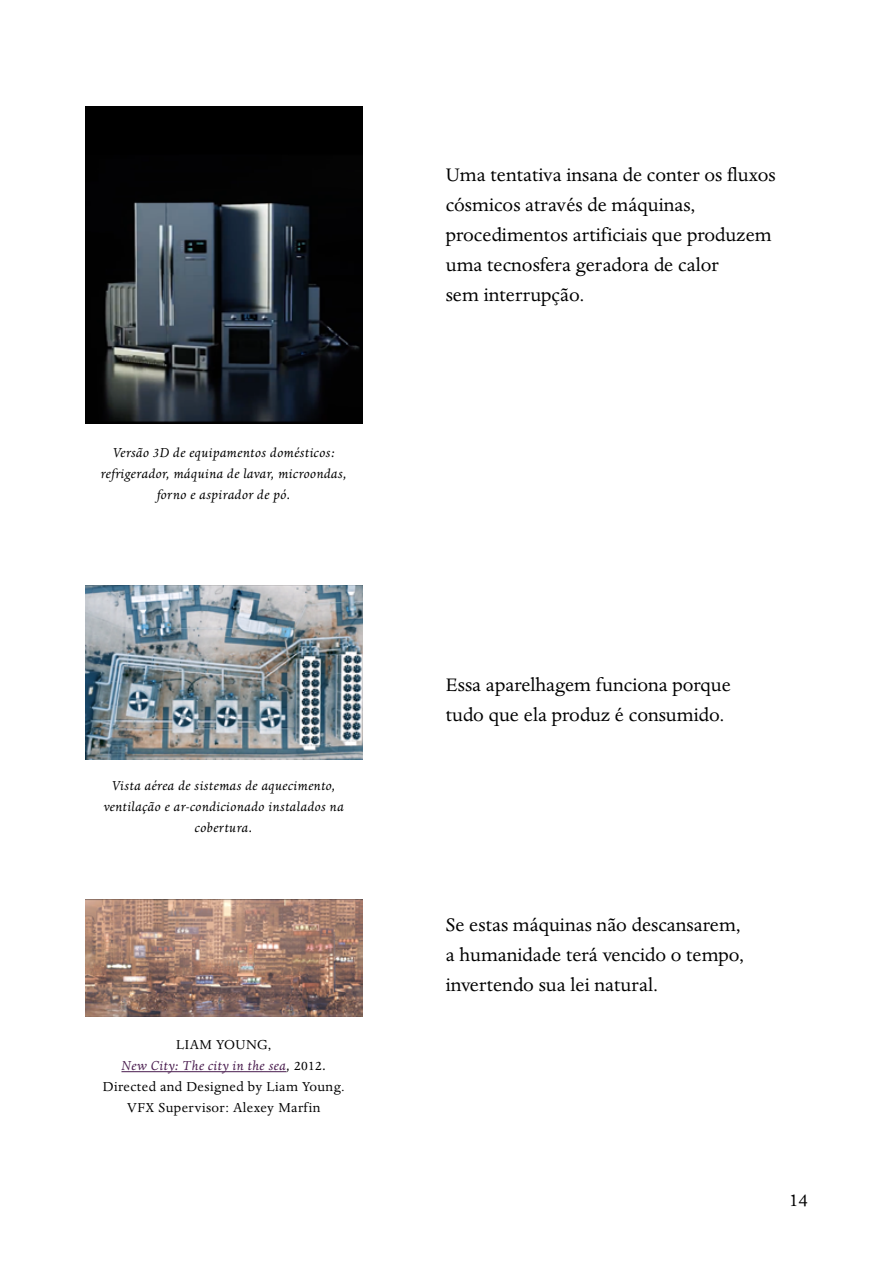
<style>
.page{position:relative;width:893px;height:1263px;background:#fff}
.page>*{position:absolute;margin:0;border:0;box-sizing:border-box;transform-origin:0 0}
.t1{font:21px/30px "Dante";color:#000}
.t2{font:italic 15px/21px "Dante";letter-spacing:.025em;color:#000;text-align:center}
.t3{font:15px/21px "Dante";letter-spacing:.025em;color:#000;text-align:center}
.s1{font-style:italic;color:#491c4e}
.s2{font-style:italic}
</style>
<div class="page">
<img style="left:85px;top:106px;width:278px;height:317px">
<img style="left:85px;top:586px;width:278px;height:173px">
<hr style="left:121px;top:1071px;width:165px;height:1px;background:#491c4e">
<img style="left:85px;top:899px;width:278px;height:118px">
<p class="t2" style="left:101px;top:442px;width:248px">Versão 3D de equipamentos domésticos: refrigerador, máquina de lavar, microondas, forno e aspirador de pó.</p>
<p class="t2" style="left:104px;top:775px;width:242px">Vista aérea de sistemas de aquecimento, ventilação e ar-condicionado instalados na cobertura.</p>
<p class="t3" style="left:103px;top:1035px;width:243px">LIAM YOUNG,<br><span class="s1">New City: The city in the sea</span><span class="s2">,</span> 2012<span class="s2">.<br></span>Directed and Designed by Liam Young.<br>VFX Supervisor: Alexey Marfin</p>
<p class="t1" style="left:446px;top:160px;width:331px">Uma tentativa insana de conter os fluxos cósmicos através de máquinas, procedimentos artificiais que produzem uma tecnosfera geradora de calor<br>sem interrupção.</p>
<p class="t1" style="left:446px;top:670px;width:287px">Essa aparelhagem funciona porque tudo que ela produz é consumido.</p>
<p class="t1" style="left:446px;top:910px;width:300px">Se estas máquinas não descansarem, a humanidade terá vencido o tempo, invertendo sua lei natural.</p>
<p class="t1" style="left:789px;top:1185px;width:20px">14</p>
</div>
